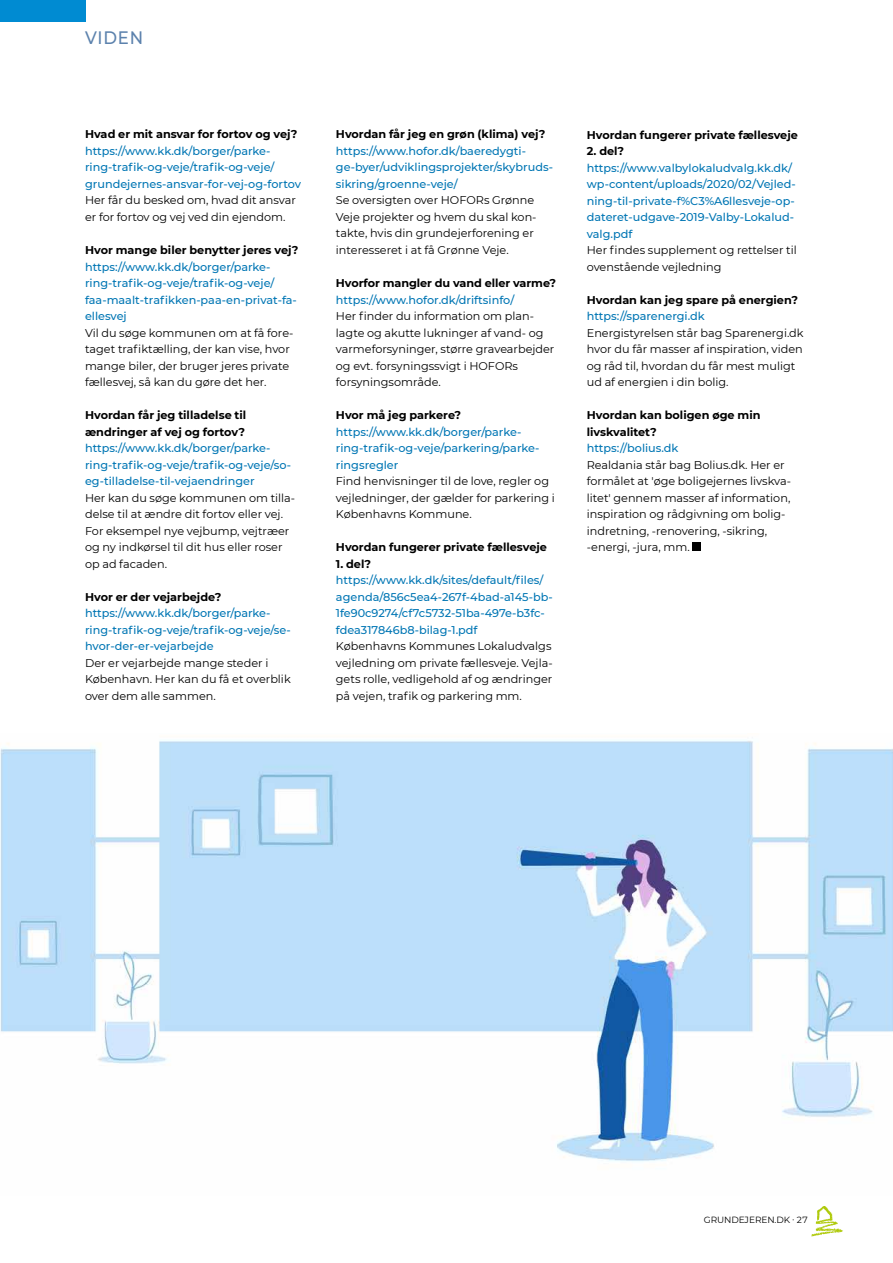
<style>
.page{position:relative;width:893px;height:1263px;background:#fff}
.page>*{position:absolute;margin:0;border:0;box-sizing:border-box;transform-origin:0 0}
.t1{font:500 18px "Montserrat";letter-spacing:.05em;color:#5c82ad;scale:.92 1}
.t2{font:11.25px/16.5px "Montserrat";color:#000}
.t3{font:500 11.25px/16.5px "Montserrat";color:#0076b4}
.t4{font:700 11.25px/16.5px "Montserrat";color:#000}
.t5{font:9px "Montserrat";letter-spacing:-.01em;color:#000}
</style>
<div class="page">
<div style="left:0;top:1px;width:85px;height:21px;background:#008bd2"></div>
<img style="left:0;top:740px;width:893px;height:422px">
<img style="left:811px;top:1206px;width:32px;height:31px">
<div style="left:693px;top:542px;width:8px;height:9px;background:#000"></div>
<h1 class="t1" style="left:85px;top:25px;width:65px">VIDEN</h1>
<p class="t4" style="left:85px;top:126px;width:214px">Hvad er mit ansvar for fortov og vej?</p>
<p class="t3" style="left:85px;top:142px;width:217px">https://www.kk.dk/borger/parke&shy;ring-trafik-og-veje/trafik-og-veje/ grundejernes-ansvar-for-vej-og-fortov</p>
<p class="t2" style="left:85px;top:192px;width:212px">Her får du besked om, hvad dit ansvar er for fortov og vej ved din ejendom.</p>
<p class="t4" style="left:85px;top:241px;width:215px">Hvor mange biler benytter jeres vej?</p>
<p class="t3" style="left:85px;top:258px;width:213px">https://www.kk.dk/borger/parke&shy;ring-trafik-og-veje/trafik-og-veje/ faa-maalt-trafikken-paa-en-privat-fa&shy;ellesvej</p>
<p class="t2" style="left:85px;top:324px;width:210px">Vil du søge kommunen om at få fore&shy;taget trafiktælling, der kan vise, hvor mange biler, der bruger jeres private fællesvej, så kan du gøre det her.</p>
<p class="t4" style="left:85px;top:406px;width:163px">Hvordan får jeg tilladelse til ændringer af vej og fortov?</p>
<p class="t3" style="left:85px;top:439px;width:207px">https://www.kk.dk/borger/parke&shy;ring-trafik-og-veje/trafik-og-veje/so&shy;eg-tilladelse-til-vejaendringer</p>
<p class="t2" style="left:85px;top:489px;width:212px">Her kan du søge kommunen om tilla&shy;delse til at ændre dit fortov eller vej.<br>For eksempel nye vejbump, vejtræer og ny indkørsel til dit hus eller roser op ad facaden.</p>
<p class="t4" style="left:85px;top:588px;width:138px">Hvor er der vejarbejde?</p>
<p class="t3" style="left:85px;top:604px;width:207px">https://www.kk.dk/borger/parke&shy;ring-trafik-og-veje/trafik-og-veje/se&shy;hvor-der-er-vejarbejde</p>
<p class="t2" style="left:85px;top:654px;width:207px">Der er vejarbejde mange steder i<br>København. Her kan du få et overblik over dem alle sammen.</p>
<p class="t4" style="left:336px;top:126px;width:211px">Hvordan får jeg en grøn (klima) vej?</p>
<p class="t3" style="left:336px;top:142px;width:219px">https://www.hofor.dk/baeredygti&shy;ge-byer/udviklingsprojekter/skybruds&shy;sikring/groenne-veje/</p>
<p class="t2" style="left:336px;top:192px;width:202px">Se oversigten over HOFORs Grønne Veje projekter og hvem du skal kon&shy;takte, hvis din grundejerforening er interesseret i at få Grønne Veje.</p>
<p class="t4" style="left:336px;top:274px;width:222px">Hvorfor mangler du vand eller varme?</p>
<p class="t3" style="left:336px;top:291px;width:180px">https://www.hofor.dk/driftsinfo/</p>
<p class="t2" style="left:336px;top:307px;width:220px">Her finder du information om plan&shy;lagte og akutte lukninger af vand- og varmeforsyninger, større gravearbejder og evt. forsyningssvigt i HOFORs forsyningsområde.</p>
<p class="t4" style="left:336px;top:406px;width:127px">Hvor må jeg parkere?</p>
<p class="t3" style="left:336px;top:423px;width:205px">https://www.kk.dk/borger/parke&shy;ring-trafik-og-veje/parkering/parke&shy;ringsregler</p>
<p class="t2" style="left:336px;top:472px;width:220px">Find henvisninger til de love, regler og vejledninger, der gælder for parkering i<br>Københavns Kommune.</p>
<p class="t4" style="left:336px;top:538px;width:213px">Hvordan fungerer private fællesveje</p>
<p class="t4" style="left:336px;top:555px;width:37px">1. del?</p>
<p class="t3" style="left:336px;top:571px;width:218px">https://www.kk.dk/sites/default/files/ agenda/856c5ea4-267f-4bad-a145-bb-1fe90c9274/cf7c5732-51ba-497e-b3fc&shy;fdea317846b8-bilag-1.pdf</p>
<p class="t2" style="left:336px;top:637px;width:218px;text-align:justify">Københavns Kommunes Lokaludvalgs vejledning om private fællesveje. Vejla&shy;gets rolle, vedligehold af og ændringer på vejen, trafik og parkering mm.</p>
<p class="t4" style="left:587px;top:126px;width:213px">Hvordan fungerer private fællesveje</p>
<p class="t4" style="left:587px;top:142px;width:39px">2. del?</p>
<p class="t3" style="left:587px;top:159px;width:211px">https://www.valbylokaludvalg.kk.dk/ wp-content/uploads/2020/02/Vejled&shy;ning-til-private-f%C3%A6llesveje-op&shy;dateret-udgave-2019-Valby-Lokalud&shy;valg.pdf</p>
<p class="t2" style="left:587px;top:241px;width:212px">Her findes supplement og rettelser til ovenstående vejledning</p>
<p class="t4" style="left:587px;top:291px;width:213px">Hvordan kan jeg spare på energien?</p>
<p class="t3" style="left:587px;top:307px;width:119px">https://sparenergi.dk</p>
<p class="t2" style="left:587px;top:324px;width:218px">Energistyrelsen står bag Sparenergi.dk hvor du får masser af inspiration, viden og råd til, hvordan du får mest muligt ud af energien i din bolig.</p>
<p class="t4" style="left:587px;top:406px;width:175px">Hvordan kan boligen øge min livskvalitet?</p>
<p class="t3" style="left:587px;top:439px;width:93px">https://bolius.dk</p>
<p class="t2" style="left:587px;top:456px;width:206px">Realdania står bag Bolius.dk. Her er formålet at 'øge boligejernes livskva&shy;litet' gennem masser af information, inspiration og rådgivning om bolig&shy;indretning, -renovering, -sikring, -energi, -jura, mm.</p>
<p class="t5" style="left:704px;top:1213px;width:106px">GRUNDEJEREN.DK · 27</p>
</div>
